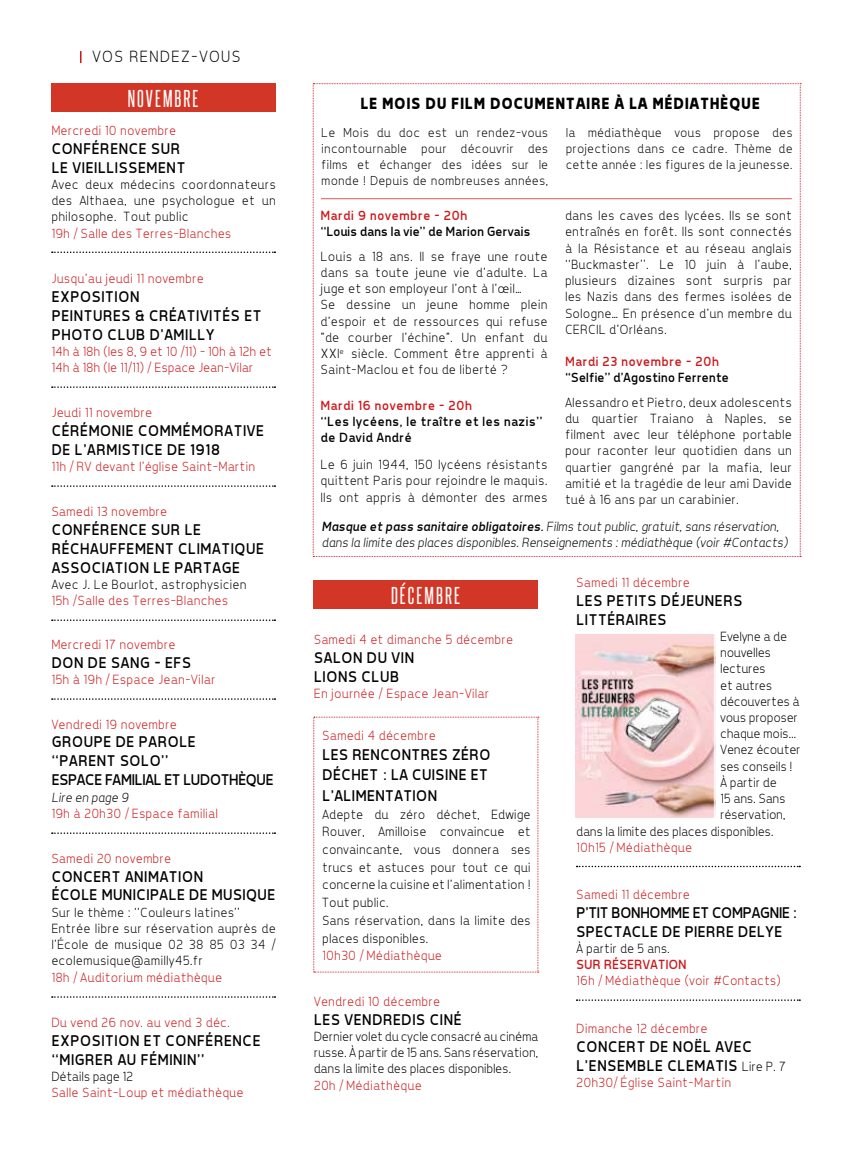
<style>
.page{position:relative;width:851px;height:1149px;background:#fff}
.page>*{position:absolute;margin:0;border:0;box-sizing:border-box;transform-origin:0 0}
.t1{font:21px "Steelfish Rg";letter-spacing:.1em;color:#fff}
.t2{font:700 16.5px "Tepeno Sans";letter-spacing:.05em;color:#000}
.t3{font:300 16.5px "Tepeno Sans";letter-spacing:.1em;color:#000}
.t4{font:15.75px/18.9px "Tepeno Sans";letter-spacing:.05em;color:#000}
.t5{font:15.75px/18.9px "Tepeno Sans";letter-spacing:-.005em;color:#000}
.t6{font:15.75px/18.9px "Tepeno Sans";letter-spacing:.02em;color:#000}
.t7{font:300 13.5px/16.2px "Tepeno Sans";letter-spacing:.05em;color:#000;text-align:justify}
.t8{font:300 13.5px "Tepeno Sans";letter-spacing:.05em;color:#cd1719}
.t9{font:300 13.5px "Tepeno Sans";letter-spacing:.02em;color:#000}
.t10{font:italic 300 13.5px/16.2px "Tepeno Sans";letter-spacing:.02em;color:#000}
.t11{font:300 13.5px/16.2px "Tepeno Sans";letter-spacing:.03em;color:#cd1719}
.t12{font:13.5px "Tepeno Sans";letter-spacing:.02em;color:#000}
.t13{font:13.5px "Tepeno Sans";letter-spacing:.055em;color:#cd1719}
.t14{font:13.5px/16.2px "Tepeno Sans";letter-spacing:.05em;color:#000}
.t15{font:300 13.5px "Tepeno Sans";letter-spacing:.03em;color:#000}
.t16{font:13.5px "Tepeno Sans";letter-spacing:.03em;color:#cd1719}
.t17{font:300 13.2px/15.9px "Tepeno Sans";letter-spacing:.05em;color:#000;text-align:justify}
.s1{font-weight:400}
.s2{font-weight:300;font-size:13.5px}
</style>
<div class="page">
<svg style="left:80px;top:51px;width:1px;height:12px"></svg>
<div style="left:51px;top:83px;width:224px;height:29px;background:#d23627"></div>
<svg style="left:52px;top:251px;width:223px;height:2px"></svg>
<svg style="left:52px;top:386px;width:223px;height:2px"></svg>
<svg style="left:52px;top:485px;width:223px;height:1px"></svg>
<svg style="left:52px;top:619px;width:223px;height:1px"></svg>
<svg style="left:52px;top:698px;width:223px;height:1px"></svg>
<svg style="left:52px;top:832px;width:223px;height:1px"></svg>
<svg style="left:52px;top:996px;width:223px;height:1px"></svg>
<svg style="left:576px;top:865px;width:224px;height:2px"></svg>
<svg style="left:576px;top:999px;width:224px;height:1px"></svg>
<div style="left:313px;top:580px;width:224px;height:29px;background:#d23627"></div>
<svg style="left:313px;top:83px;width:488px;height:474px"></svg>
<hr style="left:321px;top:198px;width:470px;height:1px;background:#cd1719">
<svg style="left:313px;top:716px;width:226px;height:256px"></svg>
<img style="left:575px;top:634px;width:140px;height:182px">
<p class="t3" style="left:92px;top:47px;width:149px">VOS RENDEZ-VOUS</p>
<h1 class="t1" style="left:128px;top:85px;width:72px">NOVEMBRE</h1>
<p class="t8" style="left:51px;top:122px;width:126px">Mercredi 10 novembre</p>
<p class="t4" style="left:51px;top:139px;width:135px">CONFÉRENCE SUR<br>LE VIEILLISSEMENT</p>
<p class="t7" style="left:51px;top:176px;width:225px">Avec deux médecins coordonnateurs des Althaea, une psychologue et un philosophe. Tout public</p>
<p class="t8" style="left:51px;top:225px;width:181px">19h / Salle des Terres-Blanches</p>
<p class="t8" style="left:51px;top:270px;width:153px">Jusqu’au jeudi 11 novembre</p>
<p class="t4" style="left:51px;top:287px;width:211px">EXPOSITION<br>PEINTURES &amp; CRÉATIVITÉS ET<br>PHOTO CLUB D’AMILLY</p>
<p class="t11" style="left:51px;top:343px;width:222px">14h à 18h (les 8, 9 et 10 /11) - 10h à 12h et<br>14h à 18h (le 11/11) / Espace Jean-Vilar</p>
<p class="t8" style="left:51px;top:404px;width:102px">Jeudi 11 novembre</p>
<p class="t4" style="left:51px;top:421px;width:213px">CÉRÉMONIE COMMÉMORATIVE<br>DE L’ARMISTICE DE 1918</p>
<p class="t8" style="left:51px;top:458px;width:205px">11h / RV devant l’église Saint-Martin</p>
<p class="t8" style="left:51px;top:503px;width:117px">Samedi 13 novembre</p>
<p class="t4" style="left:51px;top:520px;width:213px">CONFÉRENCE SUR LE<br>RÉCHAUFFEMENT CLIMATIQUE<br>ASSOCIATION LE PARTAGE</p>
<p class="t7" style="left:51px;top:576px;width:196px">Avec J. Le Bourlot, astrophysicien</p>
<p class="t8" style="left:51px;top:592px;width:178px">15h /Salle des Terres-Blanches</p>
<p class="t8" style="left:51px;top:636px;width:125px">Mercredi 17 novembre</p>
<p class="t4" style="left:51px;top:652px;width:141px">DON DE SANG - EFS</p>
<p class="t8" style="left:51px;top:671px;width:165px">15h à 19h / Espace Jean-Vilar</p>
<p class="t8" style="left:51px;top:715px;width:126px">Vendredi 19 novembre</p>
<p class="t5" style="left:51px;top:732px;width:223px">GROUPE DE PAROLE<br>‘‘PARENT SOLO’’<br>ESPACE FAMILIAL ET LUDOTHÈQUE</p>
<p class="t10" style="left:51px;top:788px;width:78px">Lire en page 9</p>
<p class="t8" style="left:51px;top:805px;width:168px">19h à 20h30 / Espace familial</p>
<p class="t8" style="left:51px;top:849px;width:121px">Samedi 20 novembre</p>
<p class="t4" style="left:51px;top:866px;width:225px">CONCERT ANIMATION<br>ÉCOLE MUNICIPALE DE MUSIQUE</p>
<p class="t7" style="left:51px;top:903px;width:225px;text-align:left">Sur le thème : ‘‘Couleurs latines’’ Entrée libre sur réservation auprès de l'École de musique 02 38 85 03 34 / ecolemusique@amilly45.fr</p>
<p class="t8" style="left:51px;top:968px;width:172px">18h / Auditorium médiathèque</p>
<p class="t8" style="left:51px;top:1014px;width:180px">Du vend 26 nov. au vend 3 déc.</p>
<p class="t4" style="left:51px;top:1030px;width:210px">EXPOSITION ET CONFÉRENCE ‘‘MIGRER AU FÉMININ’’</p>
<p class="t9" style="left:51px;top:1068px;width:83px">Détails page 12</p>
<p class="t8" style="left:51px;top:1084px;width:193px">Salle Saint-Loup et médiathèque</p>
<p class="t2" style="left:359px;top:93px;width:401px">LE MOIS DU FILM DOCUMENTAIRE À LA MÉDIATHÈQUE</p>
<p class="t17" style="left:321px;top:124px;width:228px">Le Mois du doc est un rendez-vous incontournable pour découvrir des films et échanger des idées sur le monde ! Depuis de nombreuses années,</p>
<p class="t17" style="left:565px;top:124px;width:228px">la médiathèque vous propose des projections dans ce cadre. Thème de cette année : les figures de la jeunesse.</p>
<p class="t13" style="left:320px;top:208px;width:148px">Mardi 9 novembre - 20h</p>
<p class="t12" style="left:320px;top:224px;width:211px">‘‘Louis dans la vie’’ de Marion Gervais</p>
<p class="t7" style="left:320px;top:248px;width:228px;text-align:left">Louis a 18 ans. Il se fraye une route dans sa toute jeune vie d’adulte. La juge et son employeur l’ont à l’œil…<br>Se dessine un jeune homme plein d’espoir et de ressources qui refuse "de courber l’échine". Un enfant du XXI<sup>e</sup> siècle. Comment être apprenti à Saint-Maclou et fou de liberté ?</p>
<p class="t13" style="left:320px;top:397px;width:153px">Mardi 16 novembre - 20h</p>
<p class="t14" style="left:320px;top:413px;width:223px">‘‘Les lycéens, le traître et les nazis’’ de David André</p>
<p class="t7" style="left:320px;top:456px;width:228px">Le 6 juin 1944, 150 lycéens résistants quittent Paris pour rejoindre le maquis.<br>Ils ont appris à démonter des armes</p>
<p class="t7" style="left:564px;top:207px;width:228px">dans les caves des lycées. Ils se sont entraînés en forêt. Ils sont connectés à la Résistance et au réseau anglais ‘‘Buckmaster’’. Le 10 juin à l’aube, plusieurs dizaines sont surpris par les Nazis dans des fermes isolées de Sologne… En présence d’un membre du CERCIL d’Orléans.</p>
<p class="t13" style="left:564px;top:353px;width:155px">Mardi 23 novembre - 20h</p>
<p class="t12" style="left:564px;top:370px;width:165px">‘‘Selfie’’ d’Agostino Ferrente</p>
<p class="t7" style="left:564px;top:393px;width:228px">Alessandro et Pietro, deux adolescents du quartier Traiano à Naples, se filment avec leur téléphone portable pour raconter leur quotidien dans un quartier gangréné par la mafia, leur amitié et la tragédie de leur ami Davide tué à 16 ans par un carabinier.</p>
<p class="t10" style="left:321px;top:517px;width:467px"><span class="s1">Masque et pass sanitaire obligatoires.</span> Films tout public, gratuit, sans réservation, dans la limite des places disponibles. Renseignements : médiathèque (voir #Contacts)</p>
<h1 class="t1" style="left:391px;top:582px;width:70px">DÉCEMBRE</h1>
<p class="t8" style="left:313px;top:631px;width:200px">Samedi 4 et dimanche 5 décembre</p>
<p class="t4" style="left:313px;top:647px;width:101px">SALON DU VIN<br>LIONS CLUB</p>
<p class="t8" style="left:313px;top:685px;width:176px">En journée / Espace Jean-Vilar</p>
<p class="t8" style="left:322px;top:726px;width:115px">Samedi 4 décembre</p>
<p class="t4" style="left:322px;top:744px;width:169px;line-height:20.4px">LES RENCONTRES ZÉRO<br>DÉCHET : LA CUISINE ET<br>L’ALIMENTATION</p>
<p class="t7" style="left:322px;top:804px;width:209px;line-height:17.7px;text-align:left">Adepte du zéro déchet, Edwige<br>Rouver, Amilloise convaincue et convaincante, vous donnera ses trucs et astuces pour tout ce qui concerne la cuisine et l’alimentation !<br>Tout public.<br>Sans réservation, dans la limite des places disponibles.</p>
<p class="t8" style="left:322px;top:947px;width:121px">10h30 / Médiathèque</p>
<p class="t8" style="left:313px;top:992px;width:127px">Vendredi 10 décembre</p>
<p class="t4" style="left:313px;top:1009px;width:149px">LES VENDREDIS CINÉ</p>
<p class="t7" style="left:313px;top:1027px;width:225px">Dernier volet du cycle consacré au cinéma russe. À partir de 15 ans. Sans réservation, dans la limite des places disponibles.</p>
<p class="t8" style="left:313px;top:1076px;width:109px">20h / Médiathèque</p>
<p class="t8" style="left:575px;top:574px;width:115px">Samedi 11 décembre</p>
<p class="t4" style="left:575px;top:590px;width:167px">LES PETITS DÉJEUNERS<br>LITTÉRAIRES</p>
<p class="t9" style="left:719px;top:628px;width:68px">Evelyne a de</p>
<p class="t9" style="left:719px;top:644px;width:52px">nouvelles</p>
<p class="t9" style="left:719px;top:660px;width:47px">lectures</p>
<p class="t9" style="left:719px;top:677px;width:53px">et autres</p>
<p class="t9" style="left:719px;top:693px;width:81px">découvertes à</p>
<p class="t9" style="left:719px;top:709px;width:79px">vous proposer</p>
<p class="t9" style="left:719px;top:725px;width:77px">chaque mois...</p>
<p class="t9" style="left:719px;top:741px;width:82px">Venez écouter</p>
<p class="t9" style="left:719px;top:758px;width:73px">ses conseils !</p>
<p class="t9" style="left:719px;top:774px;width:58px">À partir de</p>
<p class="t9" style="left:719px;top:790px;width:66px">15 ans. Sans</p>
<p class="t9" style="left:719px;top:806px;width:66px">réservation,</p>
<p class="t9" style="left:575px;top:822px;width:198px">dans la limite des places disponibles.</p>
<p class="t8" style="left:575px;top:839px;width:117px">10h15 / Médiathèque</p>
<p class="t8" style="left:575px;top:886px;width:115px">Samedi 11 décembre</p>
<p class="t6" style="left:575px;top:902px;width:221px">P’TIT BONHOMME ET COMPAGNIE :<br>SPECTACLE DE PIERRE DELYE</p>
<p class="t15" style="left:575px;top:940px;width:95px">À partir de 5 ans.</p>
<p class="t16" style="left:575px;top:956px;width:111px">SUR RÉSERVATION</p>
<p class="t8" style="left:575px;top:972px;width:206px">16h / Médiathèque (voir #Contacts)</p>
<p class="t8" style="left:575px;top:1020px;width:132px">Dimanche 12 décembre</p>
<p class="t4" style="left:575px;top:1036px;width:211px">CONCERT DE NOËL AVEC<br>L’ENSEMBLE CLEMATIS <span class="s2">Lire P. 7</span></p>
<p class="t8" style="left:575px;top:1074px;width:156px">20h30/ Église Saint-Martin</p>
</div>
